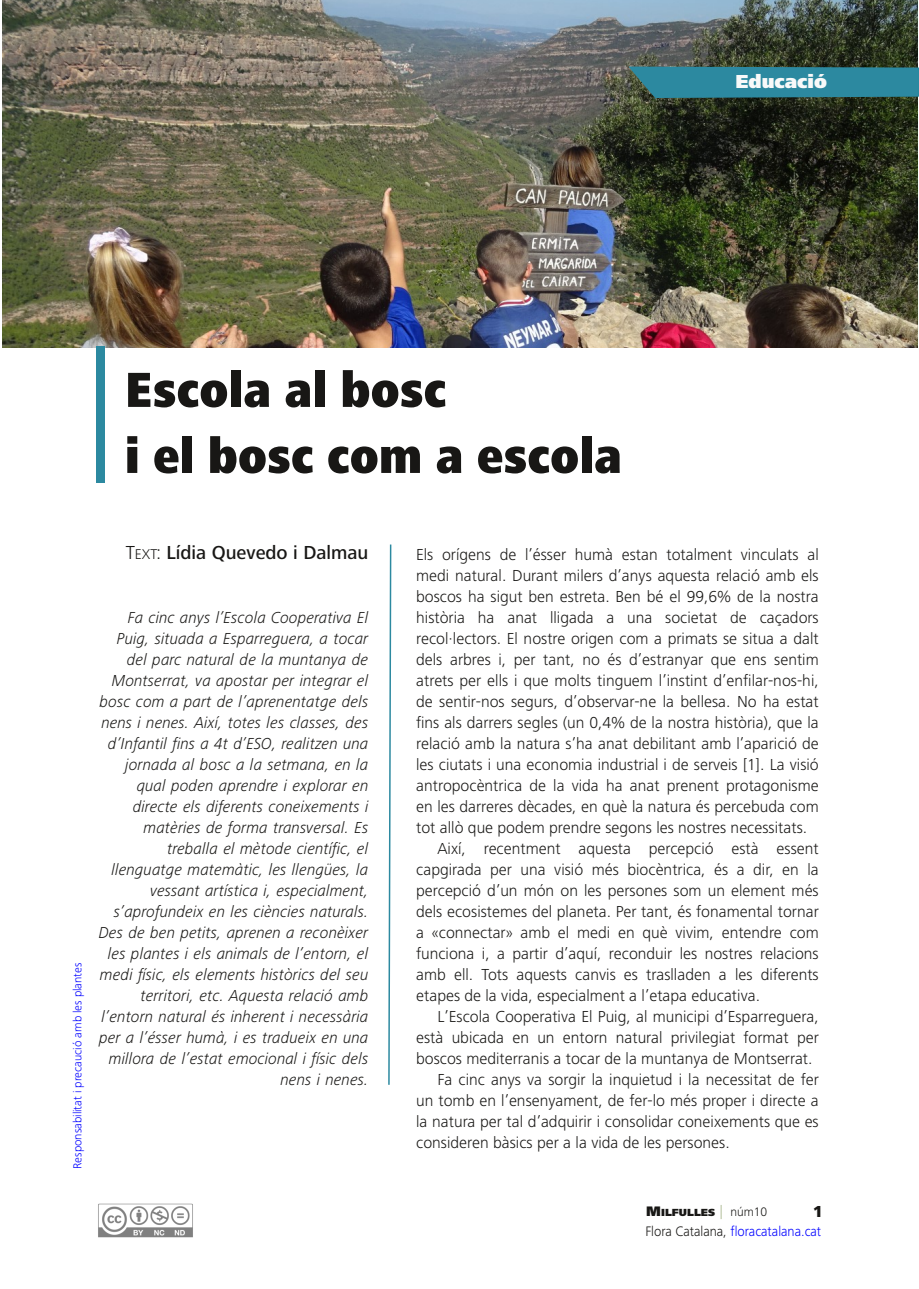
<style>
.page{position:relative;width:919px;height:1289px;background:#fff}
.page>*{position:absolute;margin:0;border:0;box-sizing:border-box;transform-origin:0 0}
.t1{font:900 condensed 51px/66px "Frutiger Next LT";color:#181715}
.t2{font:500 19.5px "Frutiger Next LT";color:#181715}
.t3{font:900 19.5px "Frutiger Next LT";color:#f8f9f9}
.t4{font:300 16.5px "Frutiger Next LT";color:#181715}
.t5{font:italic 300 16.5px/21px "Frutiger Next LT";color:#181715;text-align:right}
.t6{font:800 16.5px "Frutiger Next LT";color:#181715}
.t7{font:300 14.25px "Frutiger Next LT";letter-spacing:-.005em;color:#00f;scale:.95 1}
.t8{font:300 12px "Frutiger Next LT";letter-spacing:-.005em;color:#00f}
.t9{font:900 10.65px "Frutiger Next LT";color:#181715}
.s1{font-weight:300}
.s2{font-weight:300;font-size:14.7px}
.s3{font-size:14.25px}
.s4{font-weight:500;font-size:14.25px;color:#c1cbae}
.s5{font-weight:300;font-size:12.75px}
.s6{color:#181715}
</style>
<div class="page">
<img style="left:98px;top:1203px;width:95px;height:35px">
<img style="left:2px;top:0;width:915px;height:348px">
<div style="left:96px;top:347px;width:9px;height:136px;background:#2c89a0"></div>
<svg style="left:388px;top:544px;width:4px;height:541px"></svg>
<svg style="left:628px;top:67px;width:290px;height:32px;background:#2d8194"></svg>
<p class="t3" style="left:735px;top:70px;width:93px">Educació</p>
<h1 class="t1" style="left:125px;top:357px;width:498px">Escola al bosc<br>i el bosc com a escola</h1>
<p class="t2" style="left:126px;top:541px;width:244px"><span class="s1">T</span><span class="s2">EXT</span><span class="s1">:</span> Lídia Quevedo i Dalmau</p>
<p class="t8" style="left:71px;top:1168px;width:208px;rotate:-90deg">Responsabilitat i precaució amb les plantes</p>
<p class="t5" style="left:99px;top:606px;width:271px">Fa cinc anys l’Escola Cooperativa El Puig, situada a Esparreguera, a tocar del parc natural de la muntanya de Montserrat, va apostar per integrar el bosc com a part de l’aprenentatge dels nens i nenes. Així, totes les classes, des d’Infantil fins a 4t d’ESO, realitzen una jornada al bosc a la setmana, en la qual poden aprendre i explorar en directe els diferents coneixements i matèries de forma transversal. Es treballa el mètode científic, el llenguatge matemàtic, les llengües, la vessant artística i, especialment, s’aprofundeix en les ciències naturals.<br>Des de ben petits, aprenen a reconèixer les plantes i els animals de l’entorn, el medi físic, els elements històrics del seu territori, etc. Aquesta relació amb l’entorn natural és inherent i necessària per a l’ésser humà, i es tradueix en una millora de l’estat emocional i físic dels nens i nenes.</p>
<p class="t4" style="left:416px;top:545px;width:404px">Els orígens de l’ésser humà estan totalment vinculats al</p>
<p class="t4" style="left:416px;top:566px;width:404px">medi natural. Durant milers d’anys aquesta relació amb els</p>
<p class="t4" style="left:416px;top:587px;width:404px">boscos ha sigut ben estreta. Ben bé el 99,6% de la nostra</p>
<p class="t4" style="left:416px;top:608px;width:404px">història ha anat lligada a una societat de caçadors</p>
<p class="t4" style="left:416px;top:629px;width:404px">recol·lectors. El nostre origen com a primats se situa a dalt</p>
<p class="t4" style="left:416px;top:650px;width:404px">dels arbres i, per tant, no és d’estranyar que ens sentim</p>
<p class="t4" style="left:416px;top:671px;width:404px">atrets per ells i que molts tinguem l’instint d’enfilar-nos-hi,</p>
<p class="t4" style="left:416px;top:692px;width:404px">de sentir-nos segurs, d’observar-ne la bellesa. No ha estat</p>
<p class="t4" style="left:416px;top:713px;width:404px">fins als darrers segles (un 0,4% de la nostra història), que la</p>
<p class="t4" style="left:416px;top:734px;width:404px">relació amb la natura s’ha anat debilitant amb l’aparició de</p>
<p class="t4" style="left:416px;top:755px;width:404px">les ciutats i una economia industrial i de serveis [1]. La visió</p>
<p class="t4" style="left:416px;top:776px;width:404px">antropocèntrica de la vida ha anat prenent protagonisme</p>
<p class="t4" style="left:416px;top:797px;width:404px">en les darreres dècades, en què la natura és percebuda com</p>
<p class="t4" style="left:416px;top:818px;width:392px">tot allò que podem prendre segons les nostres necessitats.</p>
<p class="t4" style="left:437px;top:839px;width:383px">Així, recentment aquesta percepció està essent</p>
<p class="t4" style="left:416px;top:860px;width:404px">capgirada per una visió més biocèntrica, és a dir, en la</p>
<p class="t4" style="left:416px;top:881px;width:404px">percepció d’un món on les persones som un element més</p>
<p class="t4" style="left:416px;top:902px;width:404px">dels ecosistemes del planeta. Per tant, és fonamental tornar</p>
<p class="t4" style="left:416px;top:923px;width:404px">a «connectar» amb el medi en què vivim, entendre com</p>
<p class="t4" style="left:416px;top:944px;width:404px">funciona i, a partir d’aquí, reconduir les nostres relacions</p>
<p class="t4" style="left:416px;top:965px;width:404px">amb ell. Tots aquests canvis es traslladen a les diferents</p>
<p class="t4" style="left:416px;top:986px;width:345px">etapes de la vida, especialment a l’etapa educativa.</p>
<p class="t4" style="left:437px;top:1007px;width:383px">L’Escola Cooperativa El Puig, al municipi d’Esparreguera,</p>
<p class="t4" style="left:416px;top:1028px;width:404px">està ubicada en un entorn natural privilegiat format per</p>
<p class="t4" style="left:416px;top:1049px;width:398px">boscos mediterranis a tocar de la muntanya de Montserrat.</p>
<p class="t4" style="left:437px;top:1070px;width:383px">Fa cinc anys va sorgir la inquietud i la necessitat de fer</p>
<p class="t4" style="left:416px;top:1091px;width:404px">un tomb en l’ensenyament, de fer-lo més proper i directe a</p>
<p class="t4" style="left:416px;top:1112px;width:404px">la natura per tal d’adquirir i consolidar coneixements que es</p>
<p class="t4" style="left:416px;top:1133px;width:315px">consideren bàsics per a la vida de les persones.</p>
<p class="t9" style="left:646px;top:1206px;width:123px"><span class="s3">M</span>ILFULLES <span class="s4">|</span> <span class="s5">núm10</span></p>
<p class="t6" style="left:812px;top:1201px;width:12px">1</p>
<p class="t7" style="left:645px;top:1223px;width:186px"><span class="s6">Flora Catalana,</span> floracatalana.cat</p>
</div>
